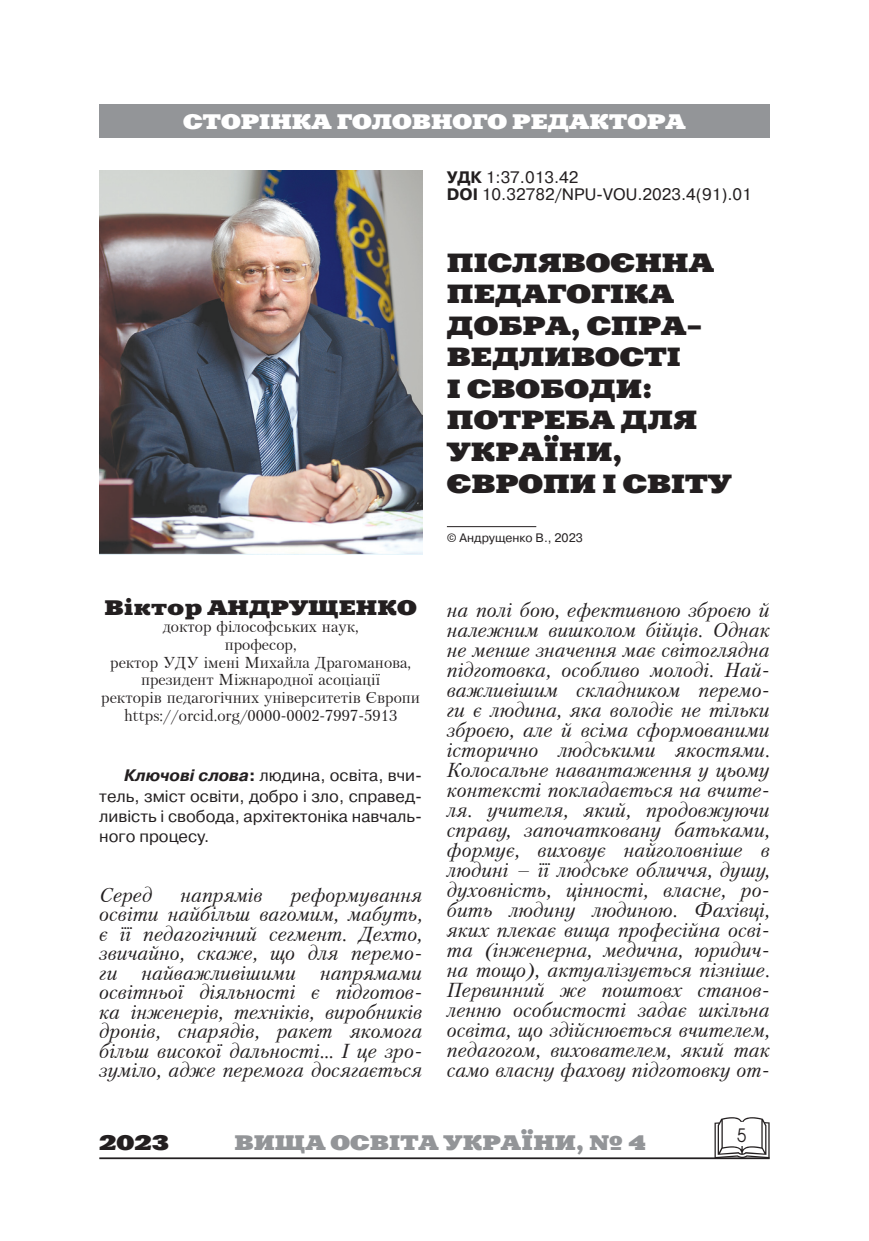
<style>
.page{position:relative;width:869px;height:1241px;background:#fff}
.page>*{position:absolute;margin:0;border:0;box-sizing:border-box;transform-origin:0 0}
.t1{font:700 26.25px/31.5px "Xenia Extended C";color:#231f20}
.t2{font:700 21px "Xenia Extended C";color:#fff}
.t3{font:700 21px "Xenia Extended C";color:#231f20}
.t4{font:700 21px "Xenia Extended C";color:#939598}
.t5{font:italic 20.12px/19.9px "Petersburg CTT";letter-spacing:.005em;color:#231f20;text-align:justify}
.t6{font:18.38px "Avant Garde Gothic C";color:#231f20;scale:.9 1}
.t7{font:16.62px/20.1px "Pragmatica C";color:#231f20}
.t8{font:15.75px/17.7px "Petersburg CTT";color:#231f20;text-align:center}
.t9{font:12.25px "Pragmatica C";color:#231f20}
.s1{font-weight:700}
.s2{font-weight:700;font-style:italic}
</style>
<div class="page">
<hr style="left:99px;top:1157px;width:670px;height:1px;background:#231f20">
<div style="left:99px;top:104px;width:670px;height:34px;background:#939598"></div>
<hr style="left:446px;top:526px;width:90px;height:1px;background:#231f20">
<img style="left:99px;top:170px;width:323px;height:384px">
<p class="t2" style="left:183px;top:108px;width:503px">СТОРІНКА ГОЛОВНОГО РЕДАКТОРА</p>
<p class="t7" style="left:446px;top:168px;width:306px;line-height:17.5px"><span class="s1">УДК</span> 1:37.013.42<br><span class="s1">DOI</span> 10.32782/NPU-VOU.2023.4(91).01</p>
<h1 class="t1" style="left:446px;top:247px;width:286px">ПІСЛЯВОЄННА<br>ПЕДАГОГІКА<br>ДОБРА, СПРА-<br>ВЕДЛИВОСТІ<br>І СВОБОДИ:<br>ПОТРЕБА ДЛЯ<br>УКРАЇНИ,<br>ЄВРОПИ І СВІТУ</h1>
<p class="t3" style="left:104px;top:593px;width:313px">Віктор АНДРУЩЕНКО</p>
<p class="t8" style="left:101px;top:617px;width:320px">доктор філософських наук,<br>професор,<br>ректор УДУ імені Михайла Драгоманова, президент Міжнародної асоціації<br>ректорів педагогічних університетів Європи https://orcid.org/0000-0002-7997-5913</p>
<p class="t7" style="left:99px;top:765px;width:324px;text-align:justify;text-indent:25px"><span class="s2">Ключові слова</span><span class="s1">:</span> людина, освіта, вчи&shy;тель, зміст освіти, добро і зло, справед&shy;ливість і свобода, архітектоніка навчаль&shy;ного процесу.</p>
<p class="t5" style="left:99px;top:884px;width:54px">Серед</p>
<p class="t5" style="left:180px;top:884px;width:83px">напрямів</p>
<p class="t5" style="left:99px;top:884px;width:324px;line-height:19.4px;text-indent:191px">реформування освіти найбільш вагомим, мабуть, є її педагогічний сегмент. Дехто, звичайно, скаже, що для перемо&shy;ги найважливішими напрямами освітньої діяльності є підготов&shy;ка інженерів, техніків, виробників дронів, снарядів, ракет якомога більш високої дальності… І це зро&shy;зуміло, адже перемога досягається</p>
<p class="t9" style="left:446px;top:531px;width:137px">© Андрущенко В., 2023</p>
<p class="t5" style="left:446px;top:599px;width:324px">на полі бою, ефективною зброєю й належним вишколом бійців. Однак не менше значення має світоглядна підготовка, особливо молоді. Най&shy;важливішим складником перемо&shy;ги є людина, яка володіє не тільки зброєю, але й всіма сформованими історично людськими якостями.<br>Колосальне навантаження у цьому контексті покладається на вчите&shy;ля. учителя, який, продовжуючи справу, започатковану батьками, формує, виховує найголовніше в людині – її людське обличчя, душу, духовність, цінності, власне, ро&shy;бить людину людиною. Фахівці, яких плекає вища професійна осві&shy;та (інженерна, медична, юридич&shy;на тощо), актуалізується пізніше.<br>Первинний же поштовх станов&shy;ленню особистості задає шкільна освіта, що здійснюється вчителем, педагогом, вихователем, який так само власну фахову підготовку от-</p>
<p class="t3" style="left:99px;top:1129px;width:71px">2023</p>
<p class="t4" style="left:234px;top:1129px;width:413px">ВИЩА ОСВІТА УКРАЇНИ, № 4</p>
<p class="t6" style="left:736px;top:1123px;width:12px">5</p>
</div>
